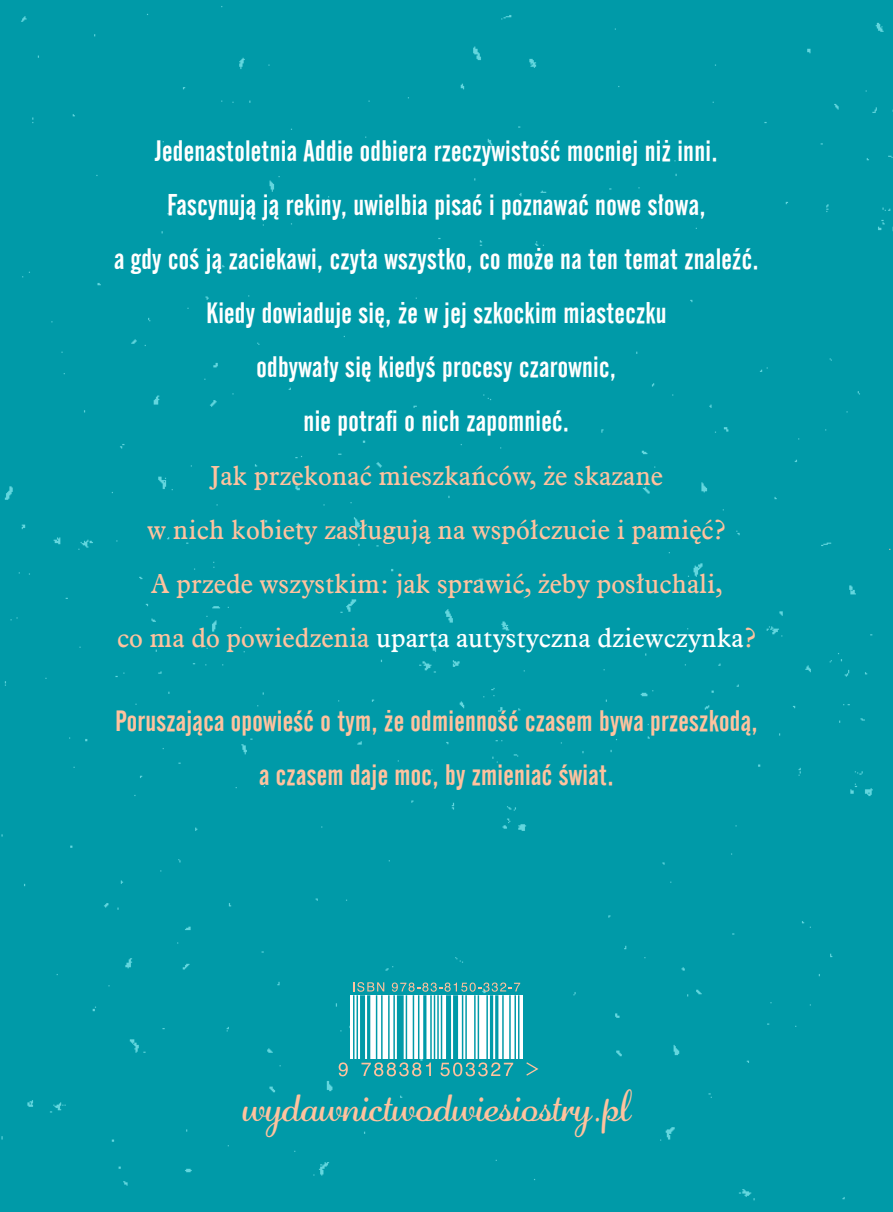
<style>
.page{position:relative;width:893px;height:1212px;background:#fff}
.page>*{position:absolute;margin:0;border:0;box-sizing:border-box;transform-origin:0 0}
.t1{font:45px "Adage Script JF";color:#ffc29e}
.t2{font:29.25px/54px "Alternate Gothic No 2 EU";letter-spacing:.01em;color:#fff;text-align:center}
.t3{font:29.25px/54px "Alternate Gothic No 2 EU";letter-spacing:.01em;color:#ffc29e;text-align:center}
.t4{font:27px/54px "Aldine 721 EU";color:#ffc29e;text-align:center}
.s1{color:#fff}
</style>
<div class="page">
<div style="left:15px;top:0;width:878px;height:1051px;background:#009aa8"></div>
<div style="left:0;top:297px;width:889px;height:915px;background:#009aa8"></div>
<svg style="left:339px;top:982px;width:201px;height:95px"></svg>
<div style="left:712px;top:0;width:97px;height:815px;background:#009aa8"></div>
<div style="left:809px;top:0;width:84px;height:49px;background:#009aa8"></div>
<div style="left:764px;top:49px;width:129px;height:820px;background:#009aa8"></div>
<div style="left:796px;top:171px;width:97px;height:820px;background:#009aa8"></div>
<div style="left:809px;top:73px;width:84px;height:820px;background:#009aa8"></div>
<p class="t2" style="left:114px;top:125px;width:646px">Jedenastoletnia Addie odbiera rzeczywistość mocniej niż inni.<br>Fascynują ją rekiny, uwielbia pisać i poznawać nowe słowa,<br>a gdy coś ją zaciekawi, czyta wszystko, co może na ten temat znaleźć.<br>Kiedy dowiaduje się, że w jej szkockim miasteczku<br>odbywały się kiedyś procesy czarownic,<br>nie potrafi o nich zapomnieć.</p>
<p class="t4" style="left:117px;top:450px;width:640px">Jak przekonać mieszkańców, że skazane<br>w nich kobiety zasługują na współczucie i pamięć?<br>A przede wszystkim: jak sprawić, żeby posłuchali,<br>co ma do powiedzenia <span class="s1">uparta autystyczna dziewczynka</span>?</p>
<p class="t3" style="left:115px;top:694px;width:644px">Poruszająca opowieść o tym, że odmienność czasem bywa przeszkodą, a czasem daje moc, by zmieniać świat.</p>
<h1 class="t1" style="left:243px;top:1076px;width:389px">wydawnictwodwiesiostry.pl</h1>
</div>
